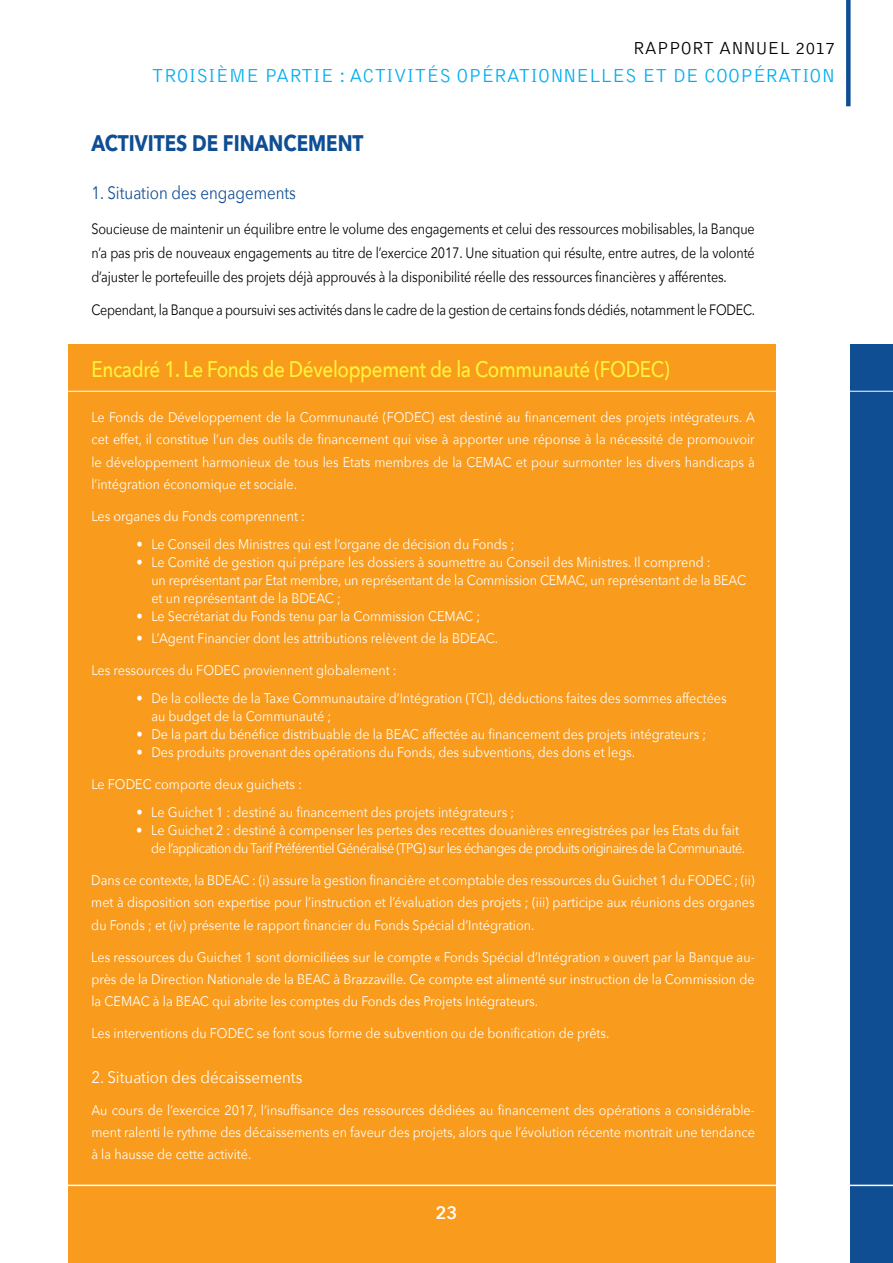
<style>
.page{position:relative;width:893px;height:1263px;background:#fff}
.page>*{position:absolute;margin:0;border:0;box-sizing:border-box;transform-origin:0 0}
.t1{font:500 22.5px "Avenir Next";letter-spacing:-.02em;color:#fff33b;scale:.84 1}
.t2{font:700 22.5px "Avenir Next";color:#104e94;scale:.84 1}
.t3{font:300 19.5px "Bell Gothic Std";color:#00aeef}
.t4{font:18px "Avenir Next";color:#104e94;scale:.84 1}
.t5{font:300 18px "Bell Gothic Std";color:#000}
.t6{font:600 18px "Avenir Next";color:#fff}
.t7{font:16.65px "Avenir Next";color:#fff;scale:.91 1}
.t8{font:15px/24px "Avenir Next";letter-spacing:-.02em;color:#000;text-align:justify;scale:.84 1}
.t9{font:13.95px/22.2px "Avenir Next";color:#fff;text-align:justify;scale:.91 1}
.t10{font:13.95px/18.1px "Avenir Next";letter-spacing:-.04em;color:#fff;scale:.91 1}
</style>
<div class="page">
<div style="left:68px;top:344px;width:707px;height:919px;background:#f99b1c"></div>
<div style="left:851px;top:344px;width:42px;height:919px;background:#104e94"></div>
<div style="left:846px;top:0;width:5px;height:106px;background:#104e94"></div>
<hr style="left:0;top:1184px;width:893px;height:2px;background:#fff">
<hr style="left:0;top:391px;width:893px;height:1px;background:#fff">
<p class="t5" style="left:633px;top:38px;width:204px">RAPPORT ANNUEL 2017</p>
<h2 class="t3" style="left:152px;top:66px;width:685px">TROISIÈME PARTIE : ACTIVITÉS OPÉRATIONNELLES ET DE COOPÉRATION</h2>
<h1 class="t2" style="left:91px;top:124px;width:325px">ACTIVITES DE FINANCEMENT</h1>
<p class="t4" style="left:91px;top:178px;width:245px">1. Situation des engagements</p>
<p class="t8" style="left:91px;top:216px;width:791px">Soucieuse de maintenir un équilibre entre le volume des engagements et celui des ressources mobilisables, la Banque n’a pas pris de nouveaux engagements au titre de l’exercice 2017. Une situation qui résulte, entre autres, de la volonté d’ajuster le portefeuille des projets déjà approuvés à la disponibilité réelle des ressources financières y afférentes.</p>
<p class="t8" style="left:91px;top:297px;width:792px">Cependant, la Banque a poursuivi ses activités dans le cadre de la gestion de certains fonds dédiés, notamment le FODEC.</p>
<h1 class="t1" style="left:91px;top:350px;width:690px">Encadré 1. Le Fonds de Développement de la Communauté (FODEC)</h1>
<p class="t9" style="left:91px;top:406px;width:731px">Le Fonds de Développement de la Communauté (FODEC) est destiné au financement des projets intégrateurs. A cet effet, il constitue l’un des outils de financement qui vise à apporter une réponse à la nécessité de promouvoir le développement harmonieux de tous les Etats membres de la CEMAC et pour surmonter les divers handicaps à l’intégration économique et sociale.</p>
<p class="t9" style="left:91px;top:504px;width:236px">Les organes du Fonds comprennent :</p>
<p class="t9" style="left:136px;top:532px;width:417px">• Le Conseil des Ministres qui est l’organe de décision du Fonds ;</p>
<p class="t9" style="left:151px;top:552px;width:655px;line-height:18.1px;text-align:left;text-indent:-15px">• Le Comité de gestion qui prépare les dossiers à soumettre au Conseil des Ministres. Il comprend :<br>un représentant par Etat membre, un représentant de la Commission CEMAC, un représentant de la BEAC et un représentant de la BDEAC ;</p>
<p class="t9" style="left:136px;top:604px;width:379px">• Le Secrétariat du Fonds tenu par la Commission CEMAC ;</p>
<p class="t9" style="left:136px;top:627px;width:399px">• L’Agent Financier dont les attributions relèvent de la BDEAC.</p>
<p class="t9" style="left:91px;top:659px;width:337px">Les ressources du FODEC proviennent globalement :</p>
<p class="t9" style="left:151px;top:688px;width:634px;line-height:18.1px;text-indent:-15px">• De la collecte de la Taxe Communautaire d’Intégration (TCI), déductions faites des sommes affectées au budget de la Communauté ;</p>
<p class="t9" style="left:136px;top:723px;width:628px">• De la part du bénéfice distribuable de la BEAC affectée au financement des projets intégrateurs ;</p>
<p class="t9" style="left:136px;top:741px;width:550px">• Des produits provenant des opérations du Fonds, des subventions, des dons et legs.</p>
<p class="t9" style="left:91px;top:773px;width:233px">Le FODEC comporte deux guichets :</p>
<p class="t9" style="left:136px;top:800px;width:417px">• Le Guichet 1 : destiné au financement des projets intégrateurs ;</p>
<p class="t10" style="left:151px;top:821px;width:654px;text-indent:-15px">• Le Guichet 2 : destiné à compenser les pertes des recettes douanières enregistrées par les Etats du fait de l’application du Tarif Préférentiel Généralisé (TPG) sur les échanges de produits originaires de la Communauté.</p>
<p class="t9" style="left:91px;top:869px;width:730px">Dans ce contexte, la BDEAC : (i) assure la gestion financière et comptable des ressources du Guichet 1 du FODEC ; (ii) met à disposition son expertise pour l’instruction et l’évaluation des projets ; (iii) participe aux réunions des organes du Fonds ; et (iv) présente le rapport financier du Fonds Spécial d’Intégration.</p>
<p class="t9" style="left:91px;top:945px;width:731px">Les ressources du Guichet 1 sont domiciliées sur le compte « Fonds Spécial d’Intégration » ouvert par la Banque au&shy;près de la Direction Nationale de la BEAC à Brazzaville. Ce compte est alimenté sur instruction de la Commission de la CEMAC à la BEAC qui abrite les comptes du Fonds des Projets Intégrateurs.</p>
<p class="t9" style="left:91px;top:1022px;width:571px">Les interventions du FODEC se font sous forme de subvention ou de bonification de prêts.</p>
<p class="t7" style="left:91px;top:1063px;width:233px">2. Situation des décaissements</p>
<p class="t9" style="left:91px;top:1098px;width:730px">Au cours de l’exercice 2017, l’insuffisance des ressources dédiées au financement des opérations a considérable&shy;ment ralenti le rythme des décaissements en faveur des projets, alors que l’évolution récente montrait une tendance à la hausse de cette activité.</p>
<p class="t6" style="left:435px;top:1197px;width:23px">23</p>
</div>
